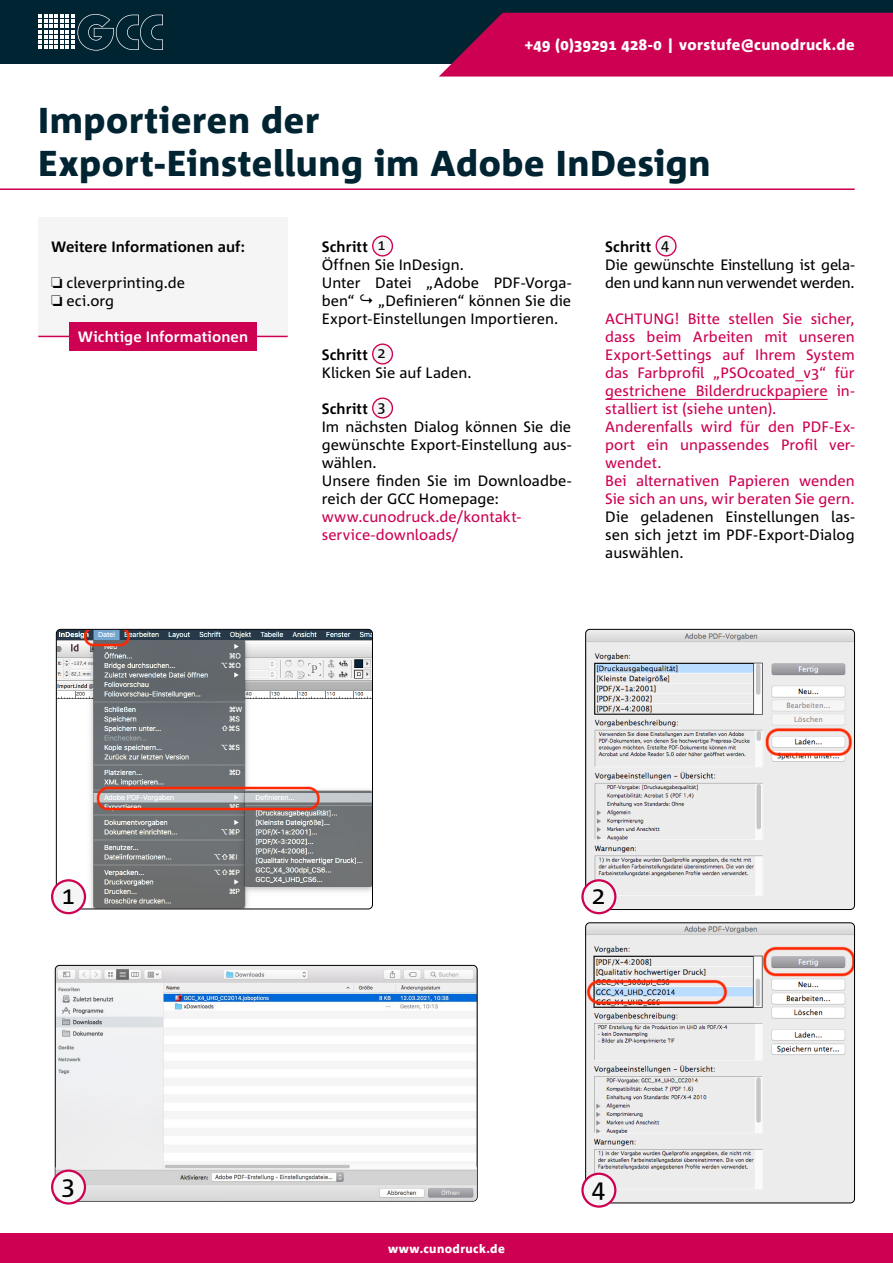
<style>
.page{position:relative;width:893px;height:1263px;background:#fff}
.page>*{position:absolute;margin:0;border:0;box-sizing:border-box;transform-origin:0 0}
.t1{font:800 36px/43.2px "Corpid";letter-spacing:.015em;color:#002432}
.t2{font:24.75px "Corpid";color:#000}
.t3{font:15px/18px "Corpid";color:#000}
.t4{font:15px/18px "Corpid";color:#cd0052}
.t5{font:15px/18px "Corpid";letter-spacing:-.02em;color:#000}
.t6{font:800 15px "Corpid";letter-spacing:.025em;color:#fff}
.t7{font:700 15px "Corpid";letter-spacing:.005em;color:#000}
.t8{font:700 15px "Corpid";letter-spacing:.005em;color:#fff}
.t9{font:800 12px "Corpid";letter-spacing:.035em;color:#fff}
.s1{font-weight:700}
.s2{font-size:14.85px}
.s3{font-family:"Lucida Grande"}
</style>
<div class="page">
<div style="left:0;top:0;width:893px;height:64px;background:#002432"></div>
<div style="left:0;top:1233px;width:893px;height:30px;background:#cd0052"></div>
<svg style="left:439px;top:13px;width:454px;height:64px"></svg>
<svg style="left:38px;top:14px;width:125px;height:37px"></svg>
<hr style="left:0;top:188px;width:855px;height:2px;background:#cd0052">
<svg style="left:373px;top:236px;width:19px;height:20px"></svg>
<div style="left:372px;top:235px;width:21px;height:22px;border:1px solid #cd0052;border-radius:50%"></div>
<svg style="left:373px;top:344px;width:19px;height:20px"></svg>
<div style="left:372px;top:343px;width:21px;height:22px;border:1px solid #cd0052;border-radius:50%"></div>
<svg style="left:373px;top:398px;width:19px;height:20px"></svg>
<div style="left:372px;top:397px;width:21px;height:22px;border:1px solid #cd0052;border-radius:50%"></div>
<hr style="left:605px;top:399px;width:223px;height:1px;background:#cd0052">
<svg style="left:656px;top:236px;width:20px;height:20px"></svg>
<div style="left:655px;top:235px;width:22px;height:22px;border:1px solid #cd0052;border-radius:50%"></div>
<img style="left:56px;top:629px;width:316px;height:280px">
<div style="left:56px;top:629px;width:317px;height:280px;border:1px solid #000;border-radius:4px"></div>
<div style="left:52px;top:880px;width:33px;height:33px;background:#f6f5f5;border-radius:50%"></div>
<div style="left:51px;top:879px;width:35px;height:35px;border:2px solid #cd0052;border-radius:50%"></div>
<img style="left:587px;top:629px;width:267px;height:279px">
<div style="left:585px;top:629px;width:270px;height:281px;border:1px solid #000;border-radius:4px"></div>
<div style="left:582px;top:880px;width:33px;height:33px;background:#f6f5f5;border-radius:50%"></div>
<div style="left:581px;top:879px;width:35px;height:35px;border:2px solid #cd0052;border-radius:50%"></div>
<img style="left:55px;top:965px;width:422px;height:199px">
<img style="left:55px;top:1164px;width:422px;height:37px">
<div style="left:52px;top:1170px;width:33px;height:33px;background:#f6f5f5;border-radius:50%"></div>
<div style="left:51px;top:1169px;width:35px;height:35px;border:2px solid #cd0052;border-radius:50%"></div>
<img style="left:586px;top:924px;width:268px;height:279px">
<div style="left:585px;top:922px;width:270px;height:281px;border:1px solid #000;border-radius:4px"></div>
<div style="left:582px;top:1174px;width:33px;height:32px;background:#f6f5f5;border-radius:50%"></div>
<div style="left:581px;top:1172px;width:35px;height:36px;border:2px solid #cd0052;border-radius:50%"></div>
<div style="left:38px;top:217px;width:250px;height:119px;background:#f6f5f5"></div>
<hr style="left:38px;top:336px;width:250px;height:1px;background:#cd0052">
<div style="left:69px;top:322px;width:188px;height:29px;background:#cd0052"></div>
<p class="t6" style="left:525px;top:37px;width:331px">+49 (0)39291 428-0 | vorstufe@cunodruck.de</p>
<h1 class="t1" style="left:38px;top:99px;width:674px">Importieren der<br>Export-Einstellung im Adobe InDesign</h1>
<p class="t7" style="left:51px;top:239px;width:196px">Weitere Informationen auf:</p>
<p class="t3" style="left:51px;top:274px;width:136px">❏ cleverprinting.de ❏ eci.org</p>
<p class="t8" style="left:78px;top:329px;width:172px">Wichtige Informationen</p>
<p class="t3" style="left:322px;top:238px;width:251px"><span class="s1">Schritt</span> <span class="s2">1<br></span>Öffnen Sie InDesign.<br>Unter Datei „Adobe PDF-Vorga&shy;ben“ <span class="s3">↪</span> „Definieren“ können Sie die<br>Export-Einstellungen Importieren.</p>
<p class="t3" style="left:322px;top:346px;width:151px"><span class="s1">Schritt</span> <span class="s2">2<br></span>Klicken Sie auf Laden.</p>
<p class="t3" style="left:322px;top:400px;width:251px"><span class="s1">Schritt</span> <span class="s2">3<br></span>Im nächsten Dialog können Sie die gewünschte Export-Einstellung aus&shy;wählen.<br>Unsere finden Sie im Downloadbe&shy;reich der GCC Homepage:</p>
<p class="t4" style="left:322px;top:508px;width:201px">www.cunodruck.de/kontakt&shy;service-downloads/</p>
<p class="t5" style="left:605px;top:238px;width:251px"><span class="s1">Schritt</span> <span class="s2">4<br></span>Die gewünschte Einstellung ist gela&shy;den und kann nun verwendet werden.</p>
<p class="t4" style="left:605px;top:310px;width:251px">ACHTUNG! Bitte stellen Sie sicher, dass beim Arbeiten mit unseren<br>Export-Settings auf Ihrem System das Farbprofil „PSOcoated_v3“ für gestrichene Bilderdruckpapiere in&shy;stalliert ist (siehe unten).<br>Anderenfalls wird für den PDF-Ex&shy;port ein unpassendes Profil ver&shy;wendet.<br>Bei alternativen Papieren wenden<br>Sie sich an uns, wir beraten Sie gern.</p>
<p class="t3" style="left:605px;top:508px;width:251px;text-align:justify">Die geladenen Einstellungen las&shy;sen sich jetzt im PDF-Export-Dialog auswählen.</p>
<h2 class="t2" style="left:61px;top:881px;width:15px">1</h2>
<h2 class="t2" style="left:592px;top:881px;width:15px">2</h2>
<h2 class="t2" style="left:61px;top:1172px;width:15px">3</h2>
<h2 class="t2" style="left:592px;top:1175px;width:15px">4</h2>
<p class="t9" style="left:388px;top:1242px;width:118px">www.cunodruck.de</p>
</div>
